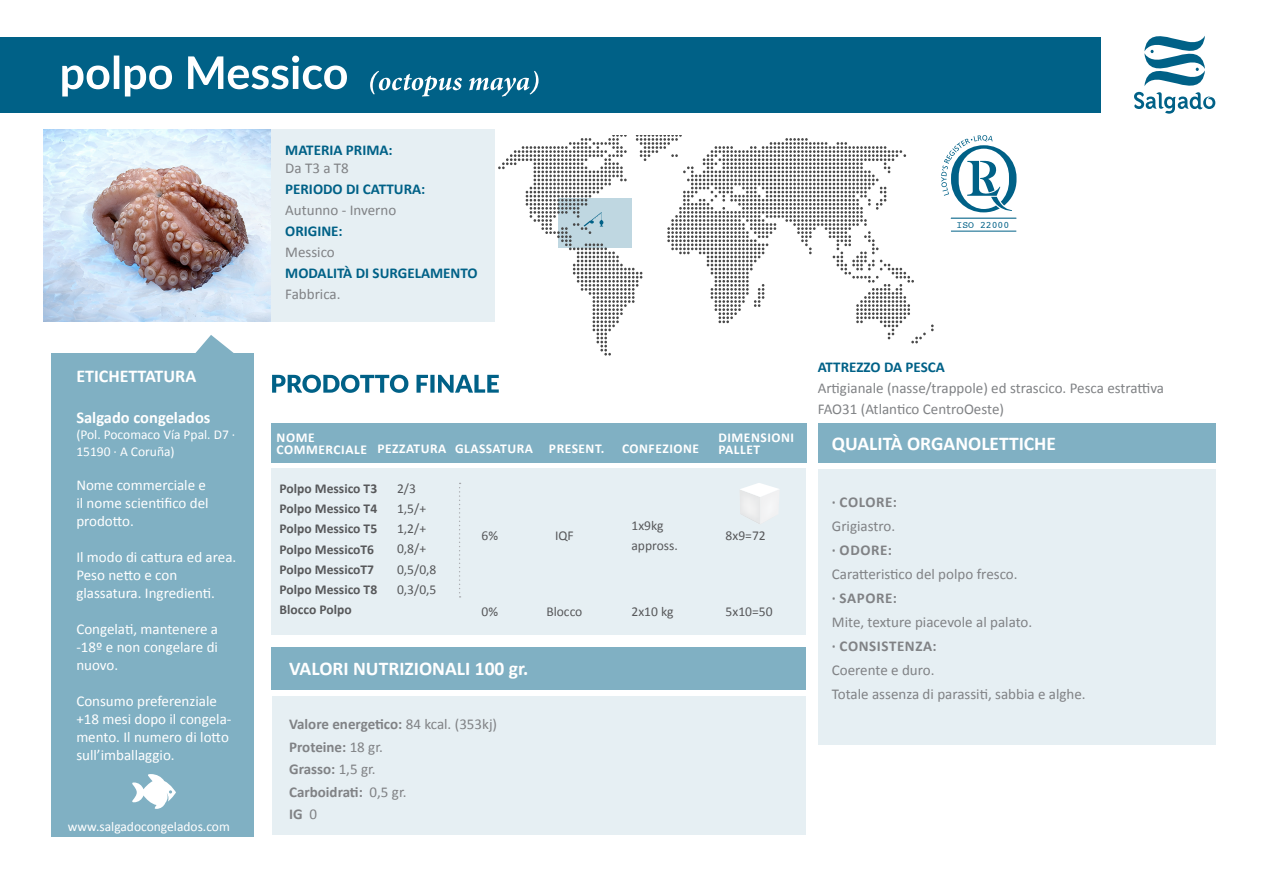
<style>
.page{position:relative;width:1263px;height:893px;background:#fff}
.page>*{position:absolute;margin:0;border:0;box-sizing:border-box;transform-origin:0 0}
.t1{font:700 19.5px "Calibri";color:#fff}
.t2{font:700 18px "Calibri";color:#fff}
.t3{font:700 16.5px "Calibri";color:#fff}
.t4{font:15px "Calibri";color:#808285}
.t5{font:15px/18px "Calibri";color:#fff}
.t6{font:700 15px "Calibri";color:#808285}
.t7{font:700 15px "Calibri";color:#006187}
.t8{font:700 15px "Calibri";letter-spacing:.04em;color:#808285}
.t9{font:700 13.5px "Calibri";color:#57585a}
.t10{font:13.5px "Calibri";color:#57585a}
.t11{font:700 13.5px/12.1px "Calibri";letter-spacing:.04em;color:#fff}
.t12{font:13.5px/16.2px "Calibri";color:#fff}
.t13{font:9.75px "Courier";color:#006187}
.s1{font-weight:400}
</style>
<div class="page">
<div style="left:271px;top:469px;width:535px;height:166px;background:#e6eff3"></div>
<div style="left:0;top:37px;width:1101px;height:75px;background:#006187"></div>
<svg style="left:1134px;top:36px;width:81px;height:78px"></svg>
<div style="left:271px;top:129px;width:224px;height:193px;background:#e6eff3"></div>
<div style="left:51px;top:353px;width:203px;height:484px;background:#80b0c3"></div>
<svg style="left:132px;top:774px;width:44px;height:35px"></svg>
<svg style="left:62px;top:56px;width:285px;height:41px"></svg>
<svg style="left:370px;top:71px;width:169px;height:26px"></svg>
<img style="left:43px;top:129px;width:228px;height:193px">
<svg style="left:195px;top:335px;width:39px;height:18px"></svg>
<svg style="left:498px;top:135px;width:436px;height:221px"></svg>
<img style="left:740px;top:497px;width:39px;height:27px">
<img style="left:740px;top:483px;width:39px;height:14px">
<div style="left:271px;top:647px;width:535px;height:43px;background:#80b0c3"></div>
<div style="left:272px;top:696px;width:534px;height:138px;background:#e6eff3"></div>
<div style="left:818px;top:469px;width:397px;height:275px;background:#e6eff3"></div>
<div style="left:818px;top:423px;width:397px;height:40px;background:#80b0c3"></div>
<svg style="left:459px;top:483px;width:2px;height:114px"></svg>
<svg style="left:941px;top:135px;width:75px;height:77px"></svg>
<hr style="left:951px;top:218px;width:65px;height:1px;background:#006187">
<hr style="left:951px;top:231px;width:65px;height:1px;background:#006187">
<svg style="left:272px;top:375px;width:227px;height:18px"></svg>
<div style="left:271px;top:423px;width:535px;height:40px;background:#80b0c3"></div>
<p class="t2" style="left:76px;top:364px;width:121px">ETICHETTATURA</p>
<p class="t3" style="left:76px;top:407px;width:136px">Salgado congelados</p>
<p class="t12" style="left:76px;top:427px;width:160px">(Pol. Pocomaco Vía Ppal. D7 ·<br>15190 · A Coruña)</p>
<p class="t5" style="left:76px;top:476px;width:134px">Nome commerciale e il nome scientifico del prodotto.</p>
<p class="t5" style="left:76px;top:548px;width:161px">Il modo di cattura ed area.<br>Peso netto e con</p>
<p class="t5" style="left:76px;top:584px;width:140px">glassatura. Ingredienti.</p>
<p class="t5" style="left:76px;top:620px;width:143px;text-align:justify">Congelati, mantenere a -18º e non congelare di nuovo.</p>
<p class="t5" style="left:76px;top:692px;width:157px">Consumo preferenziale +18 mesi dopo il congela&shy;mento. Il numero di lotto sull’imballaggio.</p>
<p class="t12" style="left:68px;top:819px;width:163px">www.salgadocongelados.com</p>
<p class="t7" style="left:285px;top:140px;width:109px">MATERIA PRIMA:</p>
<p class="t4" style="left:285px;top:158px;width:65px">Da T3 a T8</p>
<p class="t7" style="left:285px;top:179px;width:142px">PERIODO DI CATTURA:</p>
<p class="t4" style="left:285px;top:200px;width:113px">Autunno - Inverno</p>
<p class="t7" style="left:285px;top:221px;width:59px">ORIGINE:</p>
<p class="t4" style="left:285px;top:242px;width:51px">Messico</p>
<p class="t7" style="left:285px;top:263px;width:194px">MODALITÀ DI SURGELAMENTO</p>
<p class="t4" style="left:285px;top:284px;width:57px">Fabbrica.</p>
<p class="t13" style="left:956px;top:217px;width:54px">ISO 22000</p>
<p class="t11" style="left:277px;top:431px;width:39px">NOME</p>
<p class="t11" style="left:277px;top:443px;width:92px">COMMERCIALE</p>
<p class="t11" style="left:377px;top:442px;width:70px">PEZZATURA</p>
<p class="t11" style="left:455px;top:442px;width:79px">GLASSATURA</p>
<p class="t11" style="left:549px;top:442px;width:57px">PRESENT.</p>
<p class="t11" style="left:622px;top:442px;width:79px">CONFEZIONE</p>
<p class="t11" style="left:718px;top:431px;width:77px">DIMENSIONI<br>PALLET</p>
<p class="t9" style="left:280px;top:480px;width:99px">Polpo Messico T3</p>
<p class="t9" style="left:280px;top:500px;width:99px">Polpo Messico T4</p>
<p class="t9" style="left:280px;top:520px;width:99px">Polpo Messico T5</p>
<p class="t9" style="left:280px;top:541px;width:96px">Polpo MessicoT6</p>
<p class="t9" style="left:280px;top:561px;width:96px">Polpo MessicoT7</p>
<p class="t9" style="left:280px;top:581px;width:99px">Polpo Messico T8</p>
<p class="t9" style="left:280px;top:601px;width:74px">Blocco Polpo</p>
<p class="t10" style="left:397px;top:480px;width:20px">2/3</p>
<p class="t10" style="left:397px;top:500px;width:31px">1,5/+</p>
<p class="t10" style="left:397px;top:520px;width:31px">1,2/+</p>
<p class="t10" style="left:397px;top:540px;width:31px">0,8/+</p>
<p class="t10" style="left:397px;top:561px;width:41px">0,5/0,8</p>
<p class="t10" style="left:397px;top:581px;width:41px">0,3/0,5</p>
<p class="t10" style="left:482px;top:527px;width:18px">6%</p>
<p class="t10" style="left:631px;top:517px;width:34px">1x9kg</p>
<p class="t10" style="left:631px;top:537px;width:48px">appross.</p>
<p class="t10" style="left:555px;top:527px;width:20px">IQF</p>
<p class="t10" style="left:726px;top:527px;width:42px">8x9=72</p>
<p class="t10" style="left:482px;top:603px;width:18px">0%</p>
<p class="t10" style="left:631px;top:603px;width:44px">2x10 kg</p>
<p class="t10" style="left:546px;top:603px;width:38px">Blocco</p>
<p class="t10" style="left:726px;top:603px;width:48px">5x10=50</p>
<p class="t1" style="left:289px;top:656px;width:241px">VALORI NUTRIZIONALI 100 gr.</p>
<p class="t6" style="left:289px;top:715px;width:209px">Valore energetico: <span class="s1">84 kcal. (353kj)</span></p>
<p class="t6" style="left:289px;top:737px;width:95px">Proteine: <span class="s1">18 gr.</span></p>
<p class="t6" style="left:289px;top:760px;width:88px">Grasso: <span class="s1">1,5 gr.</span></p>
<p class="t6" style="left:289px;top:782px;width:119px">Carboidrati: <span class="s1">0,5 gr.</span></p>
<p class="t6" style="left:289px;top:805px;width:29px">IG <span class="s1">0</span></p>
<p class="t7" style="left:818px;top:357px;width:129px">ATTREZZO DA PESCA</p>
<p class="t4" style="left:818px;top:378px;width:348px">Artigianale (nasse/trappole) ed strascico. Pesca estrattiva</p>
<p class="t4" style="left:818px;top:399px;width:188px">FAO31 (Atlantico CentroOeste)</p>
<p class="t1" style="left:832px;top:431px;width:226px">QUALITÀ ORGANOLETTICHE</p>
<p class="t6" style="left:832px;top:493px;width:67px">· COLORE:</p>
<p class="t4" style="left:832px;top:517px;width:65px">Grigiastro.</p>
<p class="t6" style="left:832px;top:541px;width:61px">· ODORE:</p>
<p class="t4" style="left:832px;top:565px;width:187px">Caratteristico del polpo fresco.</p>
<p class="t6" style="left:832px;top:589px;width:66px">· SAPORE:</p>
<p class="t4" style="left:832px;top:613px;width:202px">Mite, texture piacevole al palato.</p>
<p class="t8" style="left:832px;top:637px;width:106px">· CONSISTENZA:</p>
<p class="t4" style="left:832px;top:661px;width:104px">Coerente e duro.</p>
<p class="t4" style="left:832px;top:685px;width:255px">Totale assenza di parassiti, sabbia e alghe.</p>
</div>
